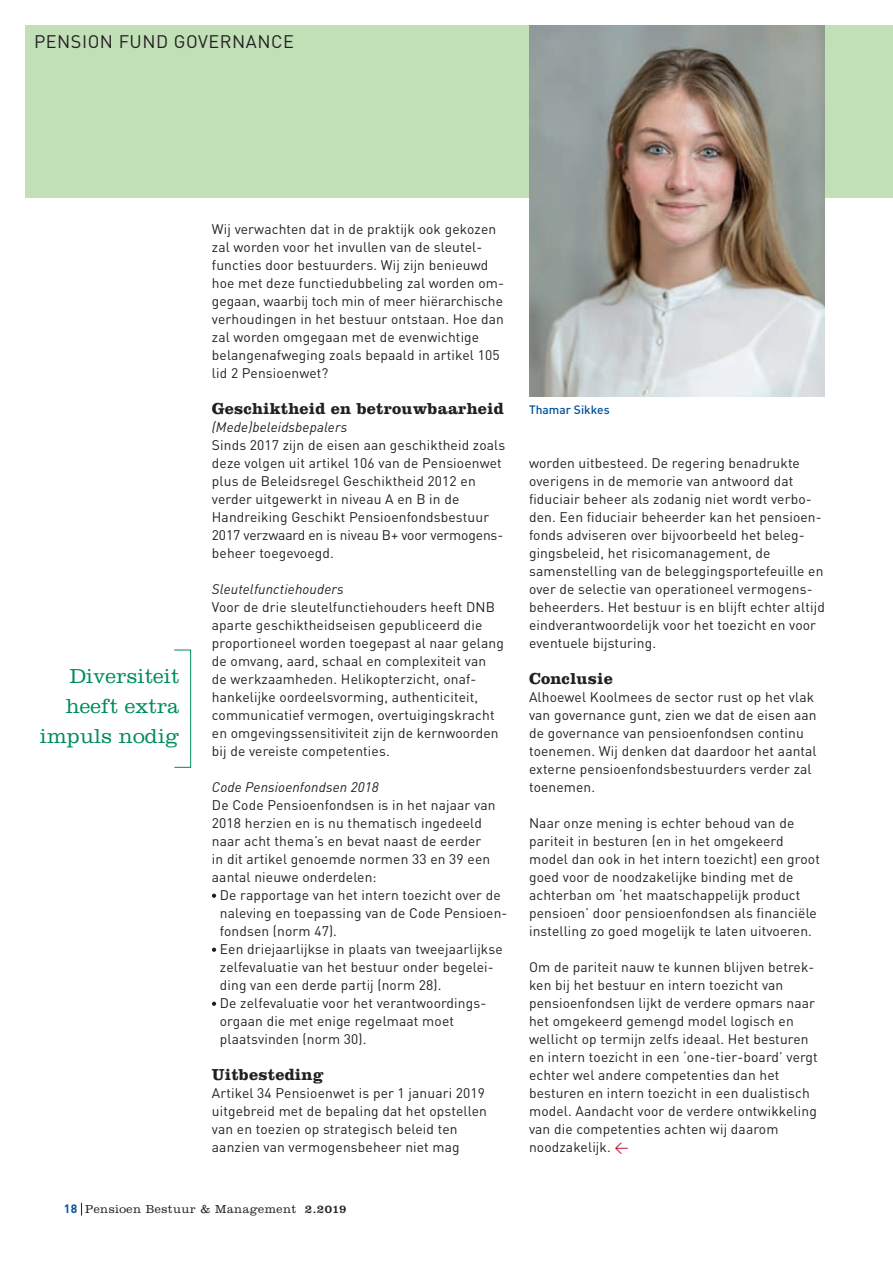
<style>
.page{position:relative;width:893px;height:1263px;background:#fff}
.page>*{position:absolute;margin:0;border:0;box-sizing:border-box;transform-origin:0 0}
.t1{font:300 21px/30px "Clarendon";letter-spacing:.01em;color:#008c5b;text-align:right}
.t2{font:18px "DIN";letter-spacing:.03em;color:#231f20}
.t3{font:700 16.5px "Clarendon";letter-spacing:.01em;color:#231f20}
.t4{font:13.8px/18px "DIN";letter-spacing:.01em;color:#231f20}
.t5{font:italic 13.8px "DIN";letter-spacing:.01em;color:#231f20}
.t6{font:300 12px "Clarendon";letter-spacing:.04em;color:#231f20}
.t7{font:500 12px "DIN";color:#01519b}
.s1{font-family:"DIN";font-weight:700;color:#01519b}
.s2{font-weight:400}
.s3{font-family:"DIN Regular Alternate";color:#c40c37}
</style>
<div class="page">
<svg style="left:81px;top:1203px;width:1px;height:12px"></svg>
<div style="left:26px;top:26px;width:867px;height:172px;background:#c1e0b8"></div>
<svg style="left:174px;top:649px;width:18px;height:119px"></svg>
<svg style="left:212px;top:893px;width:4px;height:5px"></svg>
<svg style="left:212px;top:947px;width:4px;height:5px"></svg>
<svg style="left:212px;top:1001px;width:4px;height:5px"></svg>
<img style="left:529px;top:26px;width:296px;height:370px">
<h2 class="t2" style="left:34px;top:31px;width:261px">PENSION FUND GOVERNANCE</h2>
<h1 class="t1" style="left:40px;top:661px;width:141px">Diversiteit heeft extra impuls nodig</h1>
<p class="t4" style="left:212px;top:220px;width:294px">Wij verwachten dat in de praktijk ook gekozen zal worden voor het invullen van de sleutel&shy;functies door bestuurders. Wij zijn benieuwd hoe met deze functiedubbeling zal worden om&shy;gegaan, waarbij toch min of meer hiërarchische verhoudingen in het bestuur ontstaan. Hoe dan zal worden omgegaan met de evenwichtige belangenafweging zoals bepaald in artikel 105 lid 2 Pensioenwet?</p>
<p class="t3" style="left:212px;top:398px;width:293px">Geschiktheid en betrouwbaarheid</p>
<p class="t5" style="left:212px;top:418px;width:137px">(Mede)beleidsbepalers</p>
<p class="t4" style="left:212px;top:436px;width:295px">Sinds 2017 zijn de eisen aan geschiktheid zoals deze volgen uit artikel 106 van de Pensioenwet plus de Beleidsregel Geschiktheid 2012 en verder uitgewerkt in niveau A en B in de Handreiking Geschikt Pensioenfondsbestuur 2017 verzwaard en is niveau B+ voor vermogens&shy;beheer toegevoegd.</p>
<p class="t5" style="left:212px;top:580px;width:133px">Sleutelfunctiehouders</p>
<p class="t4" style="left:212px;top:598px;width:293px">Voor de drie sleutelfunctiehouders heeft DNB aparte geschiktheidseisen gepubliceerd die proportioneel worden toegepast al naar gelang de omvang, aard, schaal en complexiteit van de werkzaamheden. Helikopterzicht, onaf&shy;hankelijke oordeelsvorming, authenticiteit, communicatief vermogen, overtuigingskracht en omgevingssensitiviteit zijn de kernwoorden bij de vereiste competenties.</p>
<p class="t5" style="left:212px;top:778px;width:168px">Code Pensioenfondsen 2018</p>
<p class="t4" style="left:212px;top:796px;width:285px">De Code Pensioenfondsen is in het najaar van</p>
<p class="t4" style="left:212px;top:814px;width:272px">2018 herzien en is nu thematisch ingedeeld</p>
<p class="t4" style="left:212px;top:832px;width:271px">naar acht thema’s en bevat naast de eerder</p>
<p class="t4" style="left:212px;top:850px;width:280px">in dit artikel genoemde normen 33 en 39 een</p>
<p class="t4" style="left:212px;top:868px;width:166px">aantal nieuwe onderdelen:</p>
<p class="t4" style="left:220px;top:886px;width:282px">De rapportage van het intern toezicht over de</p>
<p class="t4" style="left:220px;top:904px;width:289px">naleving en toepassing van de Code Pensioen-</p>
<p class="t4" style="left:220px;top:922px;width:119px">fondsen (norm 47).</p>
<p class="t4" style="left:220px;top:940px;width:284px">Een driejaarlijkse in plaats van tweejaarlijkse</p>
<p class="t4" style="left:220px;top:958px;width:275px">zelfevaluatie van het bestuur onder begelei-</p>
<p class="t4" style="left:220px;top:976px;width:223px">ding van een derde partij (norm 28).</p>
<p class="t4" style="left:220px;top:994px;width:266px">De zelfevaluatie voor het verantwoordings-</p>
<p class="t4" style="left:220px;top:1012px;width:236px">orgaan die met enige regelmaat moet</p>
<p class="t4" style="left:220px;top:1030px;width:148px">plaatsvinden (norm 30).</p>
<p class="t3" style="left:212px;top:1064px;width:113px">Uitbesteding</p>
<p class="t4" style="left:212px;top:1084px;width:276px">Artikel 34 Pensioenwet is per 1 januari 2019 uitgebreid met de bepaling dat het opstellen van en toezien op strategisch beleid ten aanzien van vermogensbeheer niet mag</p>
<p class="t6" style="left:64px;top:1201px;width:284px"><span class="s1">18</span> Pensioen Bestuur &amp; Management <span class="s2">2.2019</span></p>
<p class="t7" style="left:529px;top:402px;width:82px">Thamar Sikkes</p>
<p class="t4" style="left:529px;top:454px;width:297px">worden uitbesteed. De regering benadrukte overigens in de memorie van antwoord dat fiduciair beheer als zodanig niet wordt verbo&shy;den. Een fiduciair beheerder kan het pensioen&shy;fonds adviseren over bijvoorbeeld het beleg&shy;gingsbeleid, het risicomanagement, de samenstelling van de beleggingsportefeuille en over de selectie van operationeel vermogens&shy;beheerders. Het bestuur is en blijft echter altijd eindverantwoordelijk voor het toezicht en voor eventuele bijsturing.</p>
<p class="t3" style="left:529px;top:668px;width:85px">Conclusie</p>
<p class="t4" style="left:529px;top:688px;width:289px">Alhoewel Koolmees de sector rust op het vlak van governance gunt, zien we dat de eisen aan de governance van pensioenfondsen continu toenemen. Wij denken dat daardoor het aantal externe pensioenfondsbestuurders verder zal toenemen.</p>
<p class="t4" style="left:529px;top:814px;width:292px">Naar onze mening is echter behoud van de pariteit in besturen (en in het omgekeerd model dan ook in het intern toezicht) een groot goed voor de noodzakelijke binding met de achterban om ‘het maatschappelijk product pensioen’ door pensioenfondsen als financiële instelling zo goed mogelijk te laten uitvoeren.</p>
<p class="t4" style="left:529px;top:958px;width:290px">Om de pariteit nauw te kunnen blijven betrek&shy;ken bij het bestuur en intern toezicht van pensioenfondsen lijkt de verdere opmars naar het omgekeerd gemengd model logisch en wellicht op termijn zelfs ideaal. Het besturen en intern toezicht in een ‘one-tier-board’ vergt echter wel andere competenties dan het besturen en intern toezicht in een dualistisch model. Aandacht voor de verdere ontwikkeling van die competenties achten wij daarom noodzakelijk. <span class="s3">&lt;</span></p>
</div>
